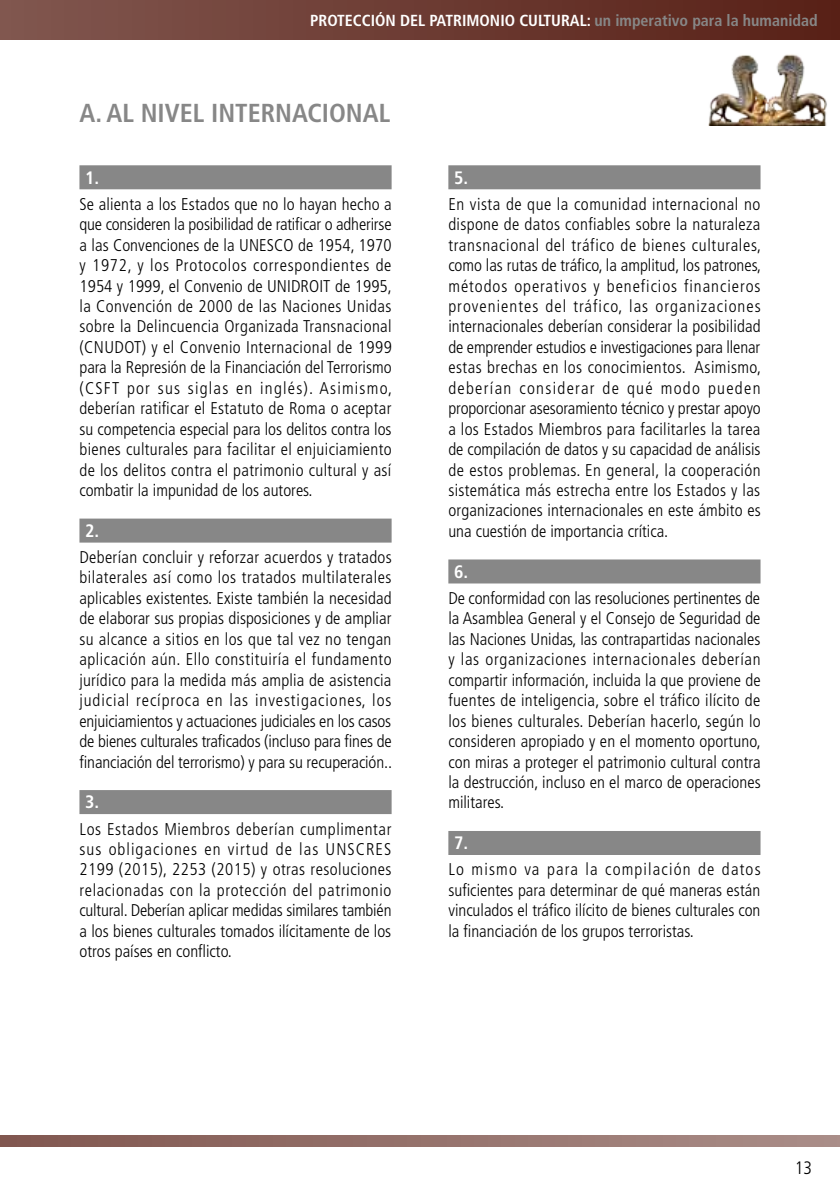
<style>
.page{position:relative;width:840px;height:1191px;background:#fff}
.page>*{position:absolute;margin:0;border:0;box-sizing:border-box;transform-origin:0 0}
.t1{font:700 condensed 26px "Frutiger LT Std";color:#878787}
.numéros_paragraphes{font:700 condensed 18px "Frutiger LT Std";color:#fff}
.t2{font:300 condensed 18px "Frutiger LT Std";color:#000}
.TXT_courant{font:300 condensed 17px/20.4px "Frutiger LT Std";color:#000;text-align:justify}
.t3{font:700 condensed 16px "Frutiger LT Std";color:#fff}
.s1{color:#878787}
</style>
<div class="page">
<hr style="left:0;top:520px;width:1px;height:213px;background:#582016">
<div style="left:0;top:0;width:839px;height:40px;background:linear-gradient(to right,#81574f,#582016)"></div>
<svg style="left:0;top:1135px;width:839px;height:12px;background:#95726b"></svg>
<div style="left:79px;top:165px;width:312px;height:24px;background:#878787"></div>
<div style="left:79px;top:518px;width:312px;height:24px;background:#878787"></div>
<div style="left:79px;top:790px;width:312px;height:24px;background:#878787"></div>
<div style="left:448px;top:165px;width:312px;height:24px;background:#878787"></div>
<div style="left:448px;top:559px;width:312px;height:24px;background:#878787"></div>
<div style="left:448px;top:831px;width:312px;height:24px;background:#878787"></div>
<img style="left:708px;top:54px;width:119px;height:72px">
<p class="t3" style="left:310px;top:11px;width:508px">PROTECCIÓN DEL PATRIMONIO CULTURAL: <span class="s1">un imperativo para la humanidad</span></p>
<p class="t1" style="left:79px;top:97px;width:312px">A. AL NIVEL INTERNACIONAL</p>
<p class="numéros_paragraphes" style="left:85px;top:167px;width:16px">1.</p>
<p class="TXT_courant" style="left:79px;top:194px;width:314px">Se alienta a los Estados que no lo hayan hecho a que consideren la posibilidad de ratificar o adherirse a las Convenciones de la UNESCO de 1954, 1970 y 1972, y los Protocolos correspondientes de 1954 y 1999, el Convenio de UNIDROIT de 1995, la Convención de 2000 de las Naciones Unidas sobre la Delincuencia Organizada Transnacional (CNUDOT) y el Convenio Internacional de 1999 para la Represión de la Financiación del Terrorismo (CSFT por sus siglas en inglés). Asimismo, deberían ratificar el Estatuto de Roma o aceptar su competencia especial para los delitos contra los bienes culturales para facilitar el enjuiciamiento de los delitos contra el patrimonio cultural y así combatir la impunidad de los autores.</p>
<p class="numéros_paragraphes" style="left:85px;top:520px;width:16px">2.</p>
<p class="TXT_courant" style="left:79px;top:547px;width:314px">Deberían concluir y reforzar acuerdos y tratados bilaterales así como los tratados multilaterales aplicables existentes. Existe también la necesidad de elaborar sus propias disposiciones y de ampliar su alcance a sitios en los que tal vez no tengan aplicación aún. Ello constituiría el fundamento jurídico para la medida más amplia de asistencia judicial recíproca en las investigaciones, los enjuiciamientos y actuaciones judiciales en los casos de bienes culturales traficados (incluso para fines de financiación del terrorismo) y para su recuperación..</p>
<p class="numéros_paragraphes" style="left:85px;top:791px;width:16px">3.</p>
<p class="TXT_courant" style="left:79px;top:818px;width:313px">Los Estados Miembros deberían cumplimentar sus obligaciones en virtud de las UNSCRES 2199 (2015), 2253 (2015) y otras resoluciones relacionadas con la protección del patrimonio cultural. Deberían aplicar medidas similares también a los bienes culturales tomados ilícitamente de los otros países en conflicto.</p>
<p class="numéros_paragraphes" style="left:454px;top:167px;width:16px">5.</p>
<p class="TXT_courant" style="left:448px;top:194px;width:314px">En vista de que la comunidad internacional no dispone de datos confiables sobre la naturaleza transnacional del tráfico de bienes culturales, como las rutas de tráfico, la amplitud, los patrones, métodos operativos y beneficios financieros provenientes del tráfico, las organizaciones internacionales deberían considerar la posibilidad de emprender estudios e investigaciones para llenar estas brechas en los conocimientos. Asimismo, deberían considerar de qué modo pueden proporcionar asesoramiento técnico y prestar apoyo a los Estados Miembros para facilitarles la tarea de compilación de datos y su capacidad de análisis de estos problemas. En general, la cooperación sistemática más estrecha entre los Estados y las organizaciones internacionales en este ámbito es una cuestión de importancia crítica.</p>
<p class="numéros_paragraphes" style="left:454px;top:561px;width:16px">6.</p>
<p class="TXT_courant" style="left:448px;top:588px;width:314px">De conformidad con las resoluciones pertinentes de la Asamblea General y el Consejo de Seguridad de las Naciones Unidas, las contrapartidas nacionales y las organizaciones internacionales deberían compartir información, incluida la que proviene de fuentes de inteligencia, sobre el tráfico ilícito de los bienes culturales. Deberían hacerlo, según lo consideren apropiado y en el momento oportuno, con miras a proteger el patrimonio cultural contra la destrucción, incluso en el marco de operaciones militares.</p>
<p class="numéros_paragraphes" style="left:454px;top:832px;width:16px">7.</p>
<p class="TXT_courant" style="left:448px;top:859px;width:313px">Lo mismo va para la compilación de datos suficientes para determinar de qué maneras están vinculados el tráfico ilícito de bienes culturales con la financiación de los grupos terroristas.</p>
<p class="t2" style="left:794px;top:1157px;width:19px">13</p>
</div>
